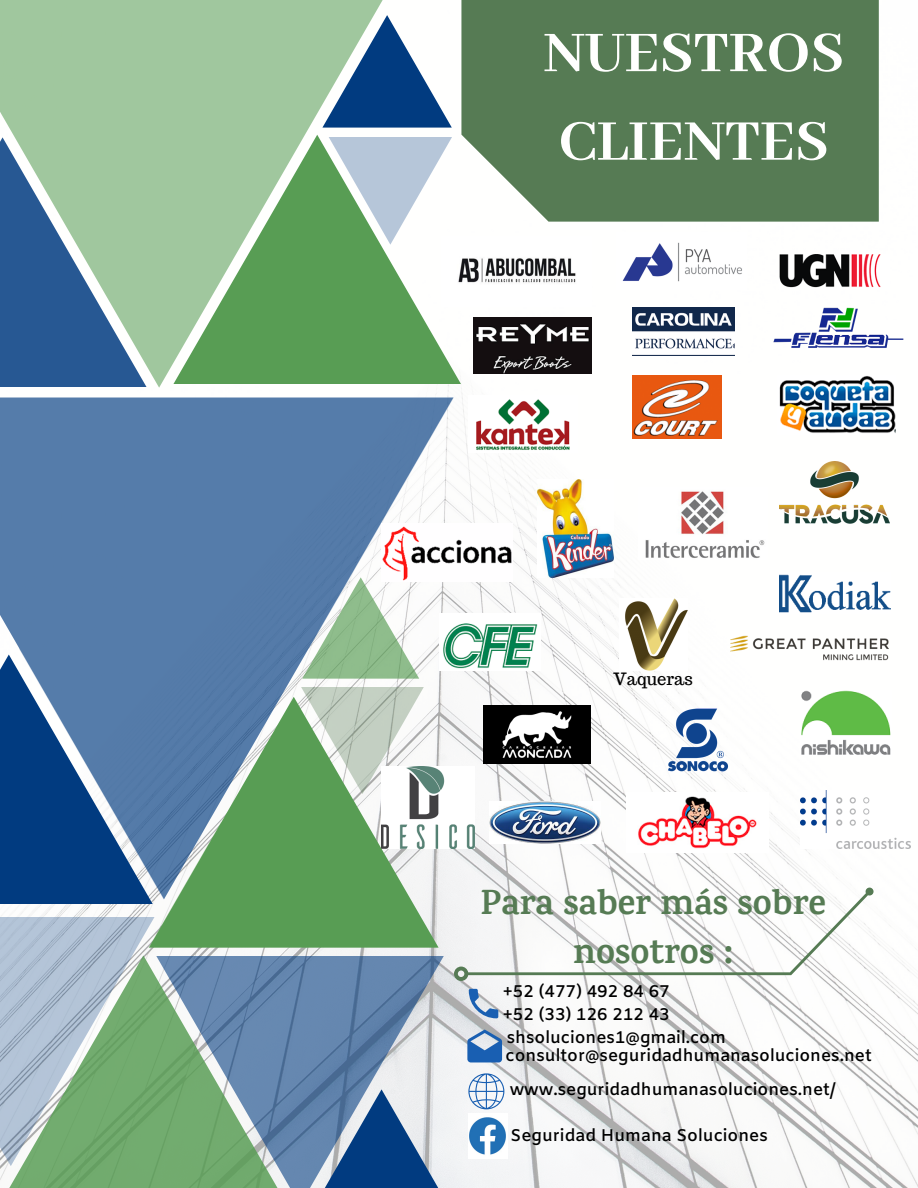
<style>
.page{position:relative;width:918px;height:1188px;background:#fff}
.page>*{position:absolute;margin:0;border:0;box-sizing:border-box;transform-origin:0 0}
.t1{font:700 63.45px/88.5px "Abhaya Libre";color:#fffffe}
.t2{font:700 35.25px/48.9px "Karma";color:#567b54;text-align:center}
.t3{font:600 16.95px/23px "Amiko";color:#000}
.t4{font:16.65px "Trocchi";color:#000}
</style>
<div class="page">
<img style="left:0;top:254px;width:918px;height:934px">
<svg style="left:0;top:917px;width:155px;height:39px;background:#b2c1d4"></svg>
<svg style="left:0;top:956px;width:156px;height:232px;background:#94b7a1"></svg>
<img style="left:616px;top:242px;width:131px;height:47px">
<img style="left:461px;top:254px;width:131px;height:53px">
<div style="left:0;top:0;width:396px;height:387px;background:#a0c79e"></div>
<svg style="left:173px;top:135px;width:288px;height:249px;fill:#589d54"></svg>
<svg style="left:156px;top:956px;width:288px;height:232px;background:#779aa5"></svg>
<img style="left:638px;top:487px;width:130px;height:72px">
<svg style="left:149px;top:899px;width:290px;height:49px;background:#67a463"></svg>
<div style="left:461px;top:0;width:418px;height:222px;background:#567b54"></div>
<svg style="left:0;top:138px;width:147px;height:248px;background:#6992a0"></svg>
<svg style="left:328px;top:138px;width:124px;height:107px"></svg>
<svg style="left:322px;top:15px;width:130px;height:113px"></svg>
<svg style="left:317px;top:1089px;width:129px;height:99px;background:#6989af"></svg>
<img style="left:468px;top:396px;width:110px;height:57px">
<img style="left:453px;top:767px;width:21px;height:82px">
<svg style="left:0;top:398px;width:453px;height:501px;background:#6a8fa7"></svg>
<svg style="left:454px;top:888px;width:420px;height:93px"></svg>
<svg style="left:469px;top:989px;width:29px;height:29px"></svg>
<img style="left:469px;top:1114px;width:38px;height:45px">
<svg style="left:467px;top:1030px;width:35px;height:32px"></svg>
<svg style="left:468px;top:1073px;width:36px;height:36px"></svg>
<img style="left:779px;top:255px;width:111px;height:34px">
<img style="left:632px;top:308px;width:103px;height:47px">
<img style="left:772px;top:300px;width:132px;height:58px">
<img style="left:778px;top:375px;width:118px;height:60px">
<img style="left:632px;top:375px;width:89px;height:63px">
<img style="left:779px;top:462px;width:111px;height:62px">
<img style="left:537px;top:480px;width:77px;height:97px">
<img style="left:730px;top:620px;width:159px;height:56px">
<img style="left:439px;top:613px;width:101px;height:58px">
<img style="left:619px;top:598px;width:69px;height:72px">
<img style="left:663px;top:706px;width:69px;height:68px">
<img style="left:800px;top:690px;width:91px;height:66px">
<img style="left:484px;top:706px;width:106px;height:57px">
<img style="left:490px;top:801px;width:110px;height:42px">
<img style="left:800px;top:790px;width:111px;height:59px">
<img style="left:627px;top:793px;width:142px;height:59px">
<img style="left:382px;top:523px;width:130px;height:59px">
<img style="left:473px;top:317px;width:119px;height:56px">
<img style="left:779px;top:573px;width:112px;height:40px">
<h1 class="t1" style="left:543px;top:11px;width:302px">NUESTROS<br>CLIENTES</h1>
<p class="t4" style="left:614px;top:668px;width:81px">Vaqueras</p>
<h2 class="t2" style="left:481px;top:878px;width:347px">Para saber más sobre nosotros :</h2>
<p class="t3" style="left:503px;top:981px;width:168px">+52 (477) 492 84 67 +52 (33) 126 212 43</p>
<p class="t3" style="left:506px;top:1030px;width:368px;line-height:17.4px">shsoluciones1@gmail.com consultor@seguridadhumanasoluciones.net</p>
<p class="t3" style="left:510px;top:1079px;width:328px">www.seguridadhumanasoluciones.net/</p>
<p class="t3" style="left:511px;top:1125px;width:259px">Seguridad Humana Soluciones</p>
</div>
